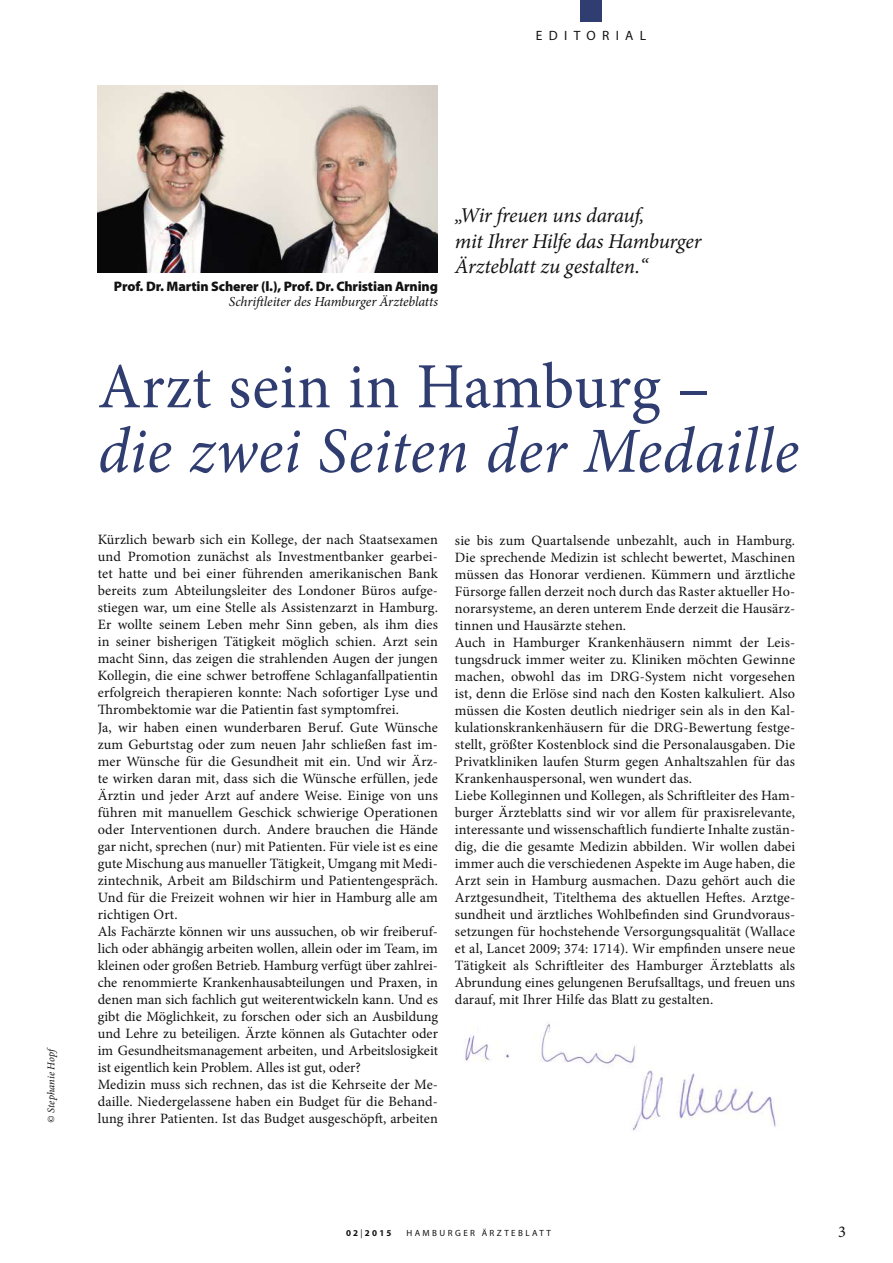
<style>
.page{position:relative;width:893px;height:1263px;background:#fff}
.page>*{position:absolute;margin:0;border:0;box-sizing:border-box;transform-origin:0 0}
.t1{font:italic 64.5px "Minion Pro";letter-spacing:.005em;color:#303d71}
.t2{font:64.5px "Minion Pro";letter-spacing:.01em;color:#303d71}
.t3{font:italic 21px/25.5px "Minion Pro";letter-spacing:-.015em;color:#121212}
.t4{font:16.5px "Minion Pro";color:#121212}
.t5{font:14.25px/17px "Minion Pro";letter-spacing:.005em;color:#121212}
.t6{font:13.8px "Myriad Pro Black OV VUWJFA";letter-spacing:-.01em;color:#121212}
.t7{font:italic 13.8px "Minion Pro";letter-spacing:-.01em;color:#121212}
.t8{font:13.5px "Myriad Pro Regular OV UUWJFA";letter-spacing:.47em;color:#121212}
.t9{font:italic 10.5px "Minion Pro";color:#121212}
.t10{font:9px "Myriad Pro";letter-spacing:.27em;color:#121212}
.t11{font:700 9px "Myriad Pro";letter-spacing:.25em;color:#121212}
.s1{font-weight:400}
</style>
<div class="page">
<div style="left:580px;top:0;width:22px;height:21px;background:#303d71"></div>
<img style="left:632px;top:1070px;width:146px;height:61px">
<img style="left:98px;top:85px;width:340px;height:187px">
<img style="left:463px;top:1022px;width:172px;height:42px">
<p class="t8" style="left:536px;top:27px;width:112px">EDITORIAL</p>
<p class="t9" style="left:47px;top:1123px;width:75px;rotate:-90deg">© Stephanie Hopf</p>
<p class="t6" style="left:114px;top:278px;width:326px">Prof. Dr. Martin Scherer (l.), Prof. Dr. Christian Arning</p>
<p class="t7" style="left:229px;top:296px;width:211px">Schriftleiter des Hamburger Ärzteblatts</p>
<h2 class="t3" style="left:455px;top:206px;width:248px">„Wir freuen uns darauf,<br>mit Ihrer Hilfe das Hamburger<br>Ärzteblatt zu gestalten.“</h2>
<h1 class="t2" style="left:98px;top:347px;width:614px">Arzt sein in Hamburg –</h1>
<h1 class="t1" style="left:98px;top:425px;width:703px">die zwei Seiten der Medaille</h1>
<p class="t5" style="left:98px;top:531px;width:342px">Kürzlich bewarb sich ein Kollege, der nach Staatsexamen und Promotion zunächst als Investmentbanker gearbei&shy;tet hatte und bei einer führenden amerikanischen Bank bereits zum Abteilungsleiter des Londoner Büros aufge&shy;stiegen war, um eine Stelle als Assistenzarzt in Hamburg.<br>Er wollte seinem Leben mehr Sinn geben, als ihm dies in seiner bisherigen Tätigkeit möglich schien. Arzt sein macht Sinn, das zeigen die strahlenden Augen der jungen Kollegin, die eine schwer betroffene Schlaganfallpatientin erfolgreich therapieren konnte: Nach sofortiger Lyse und Thrombektomie war die Patientin fast symptomfrei.<br>Ja, wir haben einen wunderbaren Beruf. Gute Wünsche zum Geburtstag oder zum neuen Jahr schließen fast im&shy;mer Wünsche für die Gesundheit mit ein. Und wir Ärz&shy;te wirken daran mit, dass sich die Wünsche erfüllen, jede Ärztin und jeder Arzt auf andere Weise. Einige von uns führen mit manuellem Geschick schwierige Operationen oder Interventionen durch. Andere brauchen die Hände gar nicht, sprechen (nur) mit Patienten. Für viele ist es eine gute Mischung aus manueller Tätigkeit, Umgang mit Medi&shy;zintechnik, Arbeit am Bildschirm und Patientengespräch.<br>Und für die Freizeit wohnen wir hier in Hamburg alle am richtigen Ort.<br>Als Fachärzte können wir uns aussuchen, ob wir freiberuf&shy;lich oder abhängig arbeiten wollen, allein oder im Team, im kleinen oder großen Betrieb. Hamburg verfügt über zahlrei&shy;che renommierte Krankenhausabteilungen und Praxen, in denen man sich fachlich gut weiterentwickeln kann. Und es gibt die Möglichkeit, zu forschen oder sich an Ausbildung und Lehre zu beteiligen. Ärzte können als Gutachter oder im Gesundheitsmanagement arbeiten, und Arbeitslosigkeit ist eigentlich kein Problem. Alles ist gut, oder?<br>Medizin muss sich rechnen, das ist die Kehrseite der Me&shy;daille. Niedergelassene haben ein Budget für die Behand&shy;lung ihrer Patienten. Ist das Budget ausgeschöpft, arbeiten</p>
<p class="t5" style="left:455px;top:531px;width:342px">sie bis zum Quartalsende unbezahlt, auch in Hamburg.<br>Die sprechende Medizin ist schlecht bewertet, Maschinen müssen das Honorar verdienen. Kümmern und ärztliche Fürsorge fallen derzeit noch durch das Raster aktueller Ho&shy;norarsysteme, an deren unterem Ende derzeit die Hausärz&shy;tinnen und Hausärzte stehen.<br>Auch in Hamburger Krankenhäusern nimmt der Leis&shy;tungsdruck immer weiter zu. Kliniken möchten Gewinne machen, obwohl das im DRG-System nicht vorgesehen ist, denn die Erlöse sind nach den Kosten kalkuliert. Also müssen die Kosten deutlich niedriger sein als in den Kal&shy;kulationskrankenhäusern für die DRG-Bewertung festge&shy;stellt, größter Kostenblock sind die Personalausgaben. Die Privatkliniken laufen Sturm gegen Anhaltszahlen für das Krankenhauspersonal, wen wundert das.<br>Liebe Kolleginnen und Kollegen, als Schriftleiter des Ham&shy;burger Ärzteblatts sind wir vor allem für praxisrelevante, interessante und wissenschaftlich fundierte Inhalte zustän&shy;dig, die die gesamte Medizin abbilden. Wir wollen dabei immer auch die verschiedenen Aspekte im Auge haben, die Arzt sein in Hamburg ausmachen. Dazu gehört auch die Arztgesundheit, Titelthema des aktuellen Heftes. Arztge&shy;sundheit und ärztliches Wohlbefinden sind Grundvoraus&shy;setzungen für hochstehende Versorgungsqualität (Wallace et al, Lancet 2009; 374: 1714). Wir empfinden unsere neue Tätigkeit als Schriftleiter des Hamburger Ärzteblatts als Abrundung eines gelungenen Berufsalltags, und freuen uns darauf, mit Ihrer Hilfe das Blatt zu gestalten.</p>
<p class="t11" style="left:346px;top:1227px;width:47px">02<span class="s1">|</span>2015</p>
<p class="t10" style="left:406px;top:1227px;width:146px">HAMBURGER ÄRZTEBLATT</p>
<p class="t4" style="left:838px;top:1221px;width:9px">3</p>
</div>
